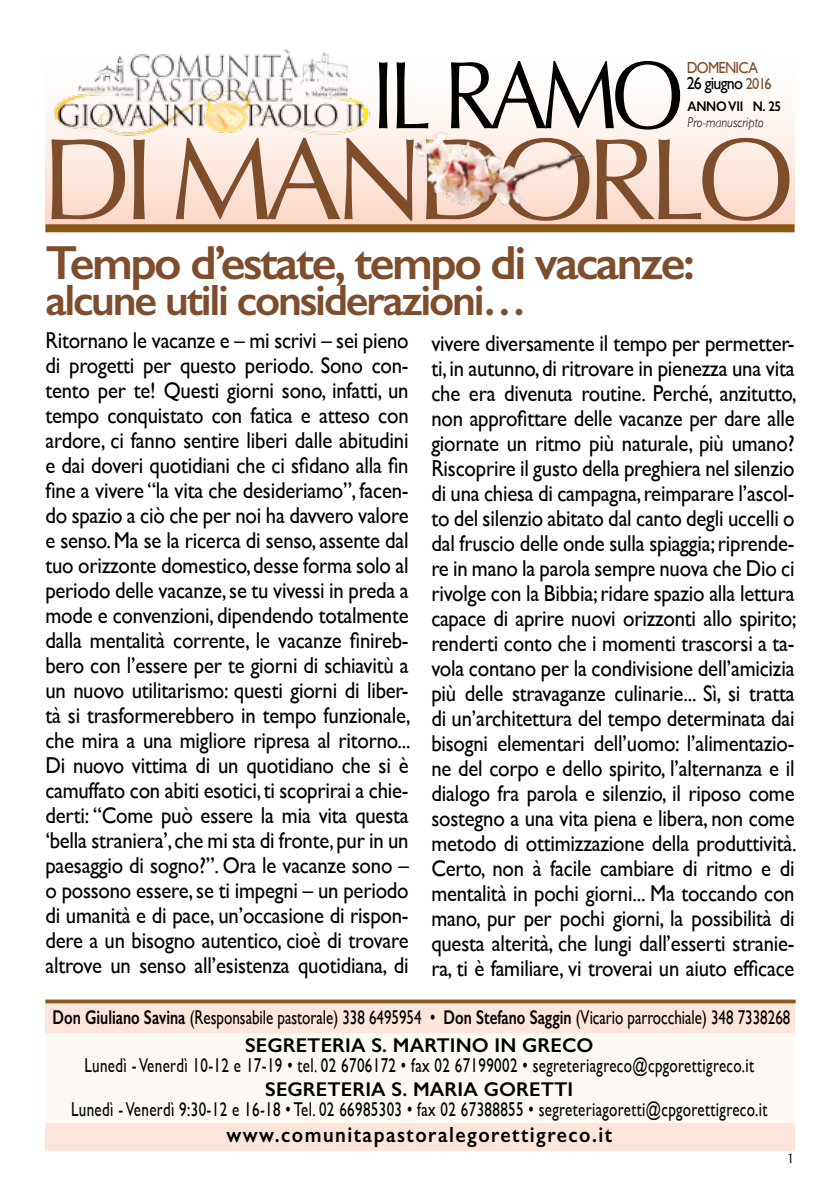
<style>
.page{position:relative;width:840px;height:1191px;background:#fff}
.page>*{position:absolute;margin:0;border:0;box-sizing:border-box;transform-origin:0 0}
.t1{font:116.2px "Optima";letter-spacing:-.075em;color:#7e4d2c}
.t2{font:96.2px "Optima";color:#000;scale:.9 1}
.t3{font:600 48px "Gill Sans";letter-spacing:-.05em;color:#7e4d2c}
.t4{font:600 44px "Gill Sans";letter-spacing:-.05em;color:#7e4d2c}
.t5{font:23px/25px "Gill Sans";letter-spacing:-.01em;color:#000;text-align:justify;scale:.9 1}
.t6{font:600 22px "Gill Sans";letter-spacing:.075em;color:#000;scale:.9 1}
.t7{font:20px "Gill Sans";letter-spacing:.025em;color:#000;scale:.75 1}
.t8{font:20px/27.8px "Gill Sans";color:#000;text-align:center;scale:.75 1}
.t9{font:600 20px "Gill Sans";letter-spacing:.005em;color:#000}
.t10{font:17.6px "Gill Sans";letter-spacing:-.05em;color:#000;scale:.91 1}
.t11{font:16px "Gill Sans";letter-spacing:-.05em;color:#7e4d2c;scale:.9 1}
.t12{font:italic 300 14px "Gill Sans";color:#000;scale:.9 1}
.t13{font:600 14px "Gill Sans";letter-spacing:-.025em;color:#000;scale:.9 1}
.t14{font:14px "Optima";color:#000}
.s1{font-size:16px;color:#7e4d2c}
.s2{font-weight:600}
</style>
<div class="page">
<div style="left:45px;top:45px;width:749px;height:179px;background:linear-gradient(to bottom,#fff,#fbdbcc)"></div>
<img style="left:400px;top:82px;width:189px;height:151px">
<img style="left:45px;top:45px;width:332px;height:92px">
<div style="left:45px;top:1123px;width:749px;height:27px;background:#fce5db"></div>
<div style="left:45px;top:1004px;width:749px;height:30px;background:#fce5db"></div>
<div style="left:45px;top:1033px;width:749px;height:90px;background:#fcf8f3"></div>
<svg style="left:45px;top:999px;width:750px;height:4px;background:#9b7238"></svg>
<div style="left:45px;top:224px;width:749px;height:8px;background:#885712"></div>
<h2 class="t2" style="left:371px;top:40px;width:348px">I L RAMO</h2>
<p class="t11" style="left:686px;top:58px;width:81px">Domenica</p>
<p class="t10" style="left:686px;top:73px;width:95px">26 giugno <span class="s1">2016</span></p>
<p class="t13" style="left:687px;top:98px;width:105px">Anno VII N. 25</p>
<p class="t12" style="left:687px;top:114px;width:86px">Pro-manuscripto</p>
<h1 class="t1" style="left:41px;top:112px;width:754px">DI MANDORLO</h1>
<h3 class="t3" style="left:45px;top:233px;width:650px">Tempo d’estate, tempo di vacanze:</h3>
<h3 class="t4" style="left:45px;top:273px;width:482px">alcune utili considerazioni…</h3>
<p class="t5" style="left:45px;top:327px;width:407px">Ritornano le vacanze e – mi scrivi – sei pieno di progetti per questo periodo. Sono con&shy;tento per te! Questi giorni sono, infatti, un tempo conquistato con fatica e atteso con ardore, ci fanno sentire liberi dalle abitudini e dai doveri quotidiani che ci sfidano alla fin fine a vivere “la vita che desideriamo”, facen&shy;do spazio a ciò che per noi ha davvero valore e senso. Ma se la ricerca di senso, assente dal tuo orizzonte domestico, desse forma solo al periodo delle vacanze, se tu vivessi in preda a mode e convenzioni, dipendendo totalmente dalla mentalità corrente, le vacanze finireb&shy;bero con l’essere per te giorni di schiavitù a un nuovo utilitarismo: questi giorni di liber&shy;tà si trasformerebbero in tempo funzionale, che mira a una migliore ripresa al ritorno...<br>Di nuovo vittima di un quotidiano che si è camuffato con abiti esotici, ti scoprirai a chie&shy;derti: “Come può essere la mia vita questa ‘bella straniera’, che mi sta di fronte, pur in un paesaggio di sogno?”. Ora le vacanze sono – o possono essere, se ti impegni – un periodo di umanità e di pace, un’occasione di rispon&shy;dere a un bisogno autentico, cioè di trovare altrove un senso all’esistenza quotidiana, di</p>
<p class="t5" style="left:431px;top:330px;width:407px">vivere diversamente il tempo per permetter&shy;ti, in autunno, di ritrovare in pienezza una vita che era divenuta routine. Perché, anzitutto, non approfittare delle vacanze per dare alle giornate un ritmo più naturale, più umano?<br>Riscoprire il gusto della preghiera nel silenzio di una chiesa di campagna, reimparare l’ascol&shy;to del silenzio abitato dal canto degli uccelli o dal fruscio delle onde sulla spiaggia; riprende&shy;re in mano la parola sempre nuova che Dio ci rivolge con la Bibbia; ridare spazio alla lettura capace di aprire nuovi orizzonti allo spirito; renderti conto che i momenti trascorsi a ta&shy;vola contano per la condivisione dell’amicizia più delle stravaganze culinarie... Sì, si tratta di un’architettura del tempo determinata dai bisogni elementari dell’uomo: l’alimentazio&shy;ne del corpo e dello spirito, l’alternanza e il dialogo fra parola e silenzio, il riposo come sostegno a una vita piena e libera, non come metodo di ottimizzazione della produttività.<br>Certo, non à facile cambiare di ritmo e di mentalità in pochi giorni... Ma toccando con mano, pur per pochi giorni, la possibilità di questa alterità, che lungi dall’esserti stranie&shy;ra, ti è familiare, vi troverai un aiuto efficace</p>
<p class="t8" style="left:53px;top:1003px;width:984px"><span class="s2">Don Giuliano Savina</span> (Responsabile pastorale) 338 6495954 • <span class="s2">Don Stefano Saggin</span> (Vicario parrocchiale) 348 7338268<br><span class="s2">Seg reteria S. Marti no i n Greco</span></p>
<p class="t7" style="left:84px;top:1053px;width:893px">Lunedì - Venerdì 10-12 e 17-19 • tel. 02 6706172 • fax 02 67199002 • segreteriagreco@cpgorettigreco.it</p>
<p class="t9" style="left:265px;top:1077px;width:306px">Seg reteria S. Maria Goretti</p>
<p class="t7" style="left:71px;top:1097px;width:929px">Lunedì - Venerdì 9:30-12 e 16-18 • Tel. 02 66985303 • fax 02 67388855 • segreteriagoretti@cpgorettigreco.it</p>
<p class="t6" style="left:226px;top:1121px;width:430px">www.comunitapastoralegorettigreco.it</p>
<p class="t14" style="left:786px;top:1150px;width:9px">1</p>
</div>
